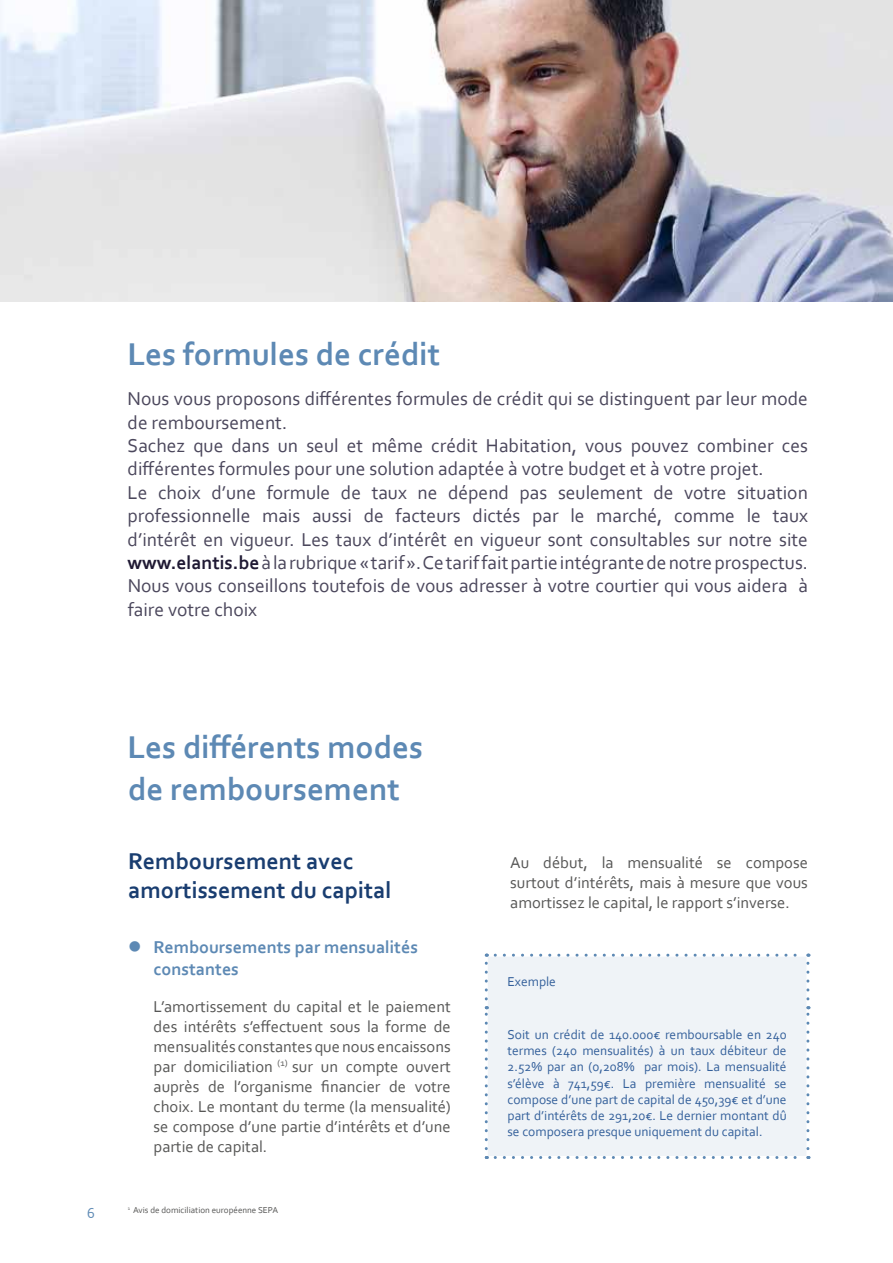
<style>
.page{position:relative;width:893px;height:1263px;background:#fff}
.page>*{position:absolute;margin:0;border:0;box-sizing:border-box;transform-origin:0 0}
.t1{font:700 33px/42px "Corbel";color:#5d89b4}
.t2{font:700 24px/29px "Corbel";color:#193d70}
.t3{font:19.5px/23.4px "Corbel";color:#4b475c}
.t4{font:700 18px/21.8px "Corbel";color:#5d89b4}
.t5{font:16.5px/20px "Corbel";color:#575756;text-align:justify}
.t6{font:15px "Corbel";color:#5d89b4}
.t7{font:13.5px/16.2px "Corbel";color:#34609b;text-align:justify}
.t8{font:9px "Corbel";color:#575756}
.s1{font-weight:700;color:#1f1933}
</style>
<div class="page">
<img style="left:0;top:0;width:893px;height:302px">
<div style="left:488px;top:957px;width:318px;height:199px;background:#eff3f7"></div>
<svg style="left:485px;top:954px;width:3px;height:45px"></svg>
<svg style="left:495px;top:954px;width:314px;height:45px"></svg>
<svg style="left:485px;top:1006px;width:3px;height:143px"></svg>
<svg style="left:806px;top:1006px;width:3px;height:143px"></svg>
<svg style="left:495px;top:1156px;width:314px;height:3px"></svg>
<h1 class="t1" style="left:128px;top:332px;width:314px">Les formules de crédit</h1>
<p class="t3" style="left:128px;top:386px;width:682px">Nous vous proposons différentes formules de crédit qui se distinguent par leur mode de remboursement.<br>Sachez que dans un seul et même crédit Habitation, vous pouvez combiner ces différentes formules pour une solution adaptée à votre budget et à votre projet.<br>Le choix d’une formule de taux ne dépend pas seulement de votre situation professionnelle mais aussi de facteurs dictés par le marché, comme le taux d’intérêt en vigueur. Les taux d’intérêt en vigueur sont consultables sur notre site <span class="s1">www.elantis.be</span>àlarubrique«tarif».Cetariffaitpartieintégrantedenotreprospectus.<br>Nous vous conseillons toutefois de vous adresser à votre courtier qui vous aidera à faire votre choix</p>
<p class="t6" style="left:87px;top:1203px;width:9px">6</p>
<h1 class="t1" style="left:128px;top:725px;width:297px">Les différents modes de remboursement</h1>
<p class="t2" style="left:128px;top:846px;width:265px">Remboursement avec amortissement du capital</p>
<p class="t4" style="left:154px;top:936px;width:266px;text-indent:-26px">● Remboursements par mensualités constantes</p>
<p class="t5" style="left:154px;top:996px;width:299px">L’amortissement du capital et le paiement des intérêts s’effectuent sous la forme de mensualités constantes que nous encaissons par domiciliation <sup>(1)</sup> sur un compte ouvert auprès de l’organisme financier de votre choix. Le montant du terme (la mensualité) se compose d’une partie d’intérêts et d’une partie de capital.</p>
<p class="t8" style="left:128px;top:1205px;width:152px"><sup>1</sup> Avis de domiciliation européenne SEPA</p>
<p class="t5" style="left:510px;top:853px;width:299px">Au début, la mensualité se compose surtout d’intérêts, mais à mesure que vous amortissez le capital, le rapport s’inverse.</p>
<p class="t7" style="left:507px;top:973px;width:50px">Exemple</p>
<p class="t7" style="left:507px;top:1026px;width:281px">Soit un crédit de 140.000€ remboursable en 240 termes (240 mensualités) à un taux débiteur de 2.52% par an (0,208% par mois). La mensualité s’élève à 741,59€. La première mensualité se compose d’une part de capital de 450,39€ et d’une part d’intérêts de 291,20€. Le dernier montant dû se composera presque uniquement du capital.</p>
</div>
